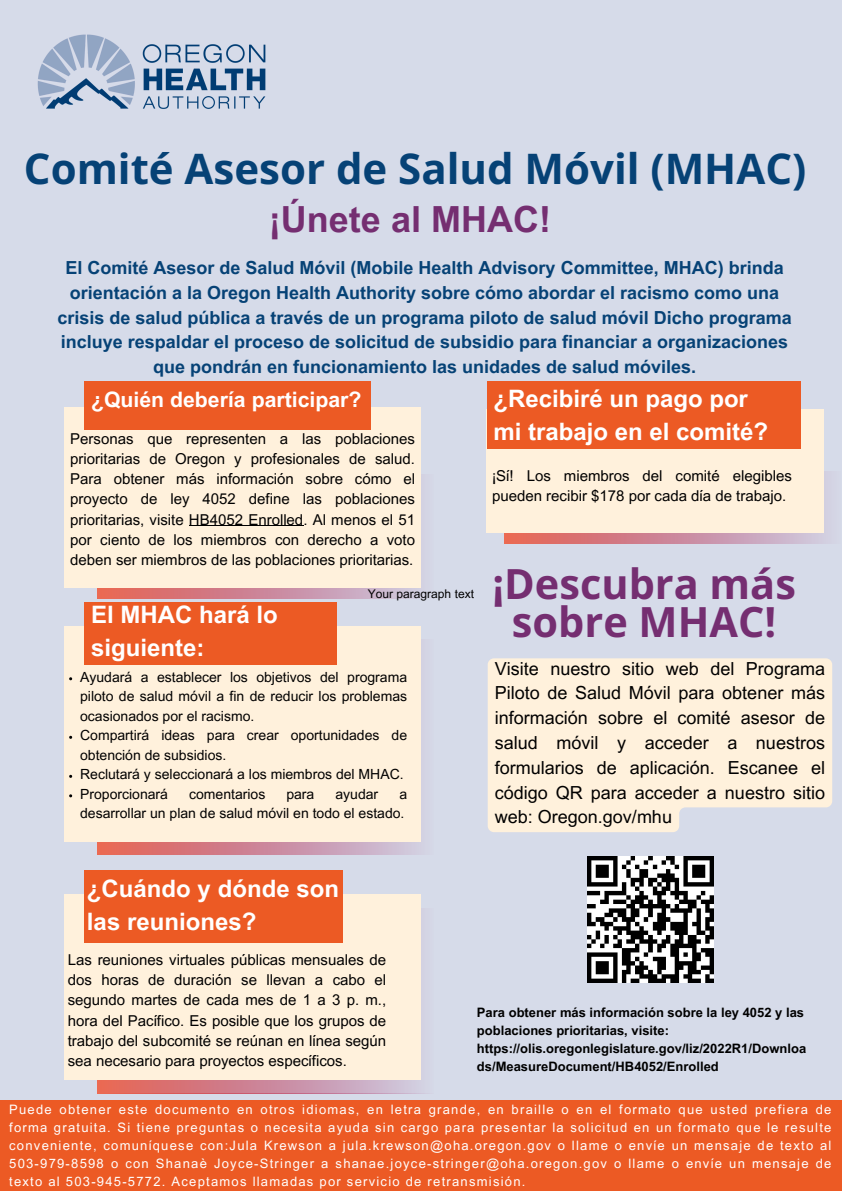
<style>
.page{position:relative;width:842px;height:1191px;background:#fff}
.page>*{position:absolute;margin:0;border:0;box-sizing:border-box;transform-origin:0 0}
.t1{font:700 42px "Open Sans";color:#064276}
.t2{font:700 41.5px/37.5px "Open Sans";color:#752e71;text-align:center}
.t3{font:700 36px "Arial MT Pro";color:#752e71}
.t4{font:700 24px/33px "Arial MT Pro";color:#fff}
.t5{font:700 21.3px "Arial MT Pro";color:#fff}
.t6{font:700 18px/24.8px "Arial MT Pro";color:#064276;text-align:center}
.t7{font:18px/24.8px "Arial MT Pro";color:#000;text-align:justify}
.t8{font:15px/20.2px "Arial MT Pro";color:#000;text-align:justify}
.t9{font:14px/19.5px "Arial MT Pro";color:#000;text-align:justify}
.t10{font:13px/18px "Arial MT Pro";letter-spacing:.095em;color:#fff;text-align:justify}
.t11{font:700 13px/18px "Arial MT Pro";color:#000}
.t12{font:12px "Arial MT Pro";color:#000}
</style>
<div class="page">
<div style="left:0;top:0;width:842px;height:1190px;background:#d6dbe9"></div>
<svg style="left:97px;top:1079px;width:324px;height:14px;background:#d5949d"></svg>
<svg style="left:97px;top:841px;width:324px;height:13px;background:#d5949e"></svg>
<svg style="left:97px;top:587px;width:324px;height:11px;background:#d6969e"></svg>
<div style="left:64px;top:626px;width:357px;height:215px;background:#fff1dc"></div>
<div style="left:64px;top:894px;width:357px;height:185px;background:#fff1dc"></div>
<div style="left:84px;top:870px;width:259px;height:72px;background:#ec5a24"></div>
<div style="left:64px;top:407px;width:357px;height:180px;background:#fff1dc"></div>
<div style="left:84px;top:381px;width:287px;height:48px;background:#ec5a24"></div>
<div style="left:84px;top:602px;width:253px;height:62px;background:#ec5a24"></div>
<div style="left:0;top:1099px;width:842px;height:91px;background:#ec5a24"></div>
<img style="left:37px;top:34px;width:228px;height:75px">
<svg style="left:504px;top:471px;width:324px;height:72px;background:#d3939f"></svg>
<div style="left:486px;top:409px;width:337px;height:124px;background:#fff1dc"></div>
<div style="left:487px;top:381px;width:314px;height:68px;background:#ec5a24"></div>
<img style="left:588px;top:856px;width:126px;height:126px">
<hr style="left:189px;top:525px;width:114px;height:1px;background:#000">
<div style="left:488px;top:658px;width:344px;height:174px;background:#fff1dc"></div>
<h2 class="t1" style="left:24px;top:139px;width:784px">Comité Asesor de Salud Móvil (MHAC)</h2>
<p class="t3" style="left:269px;top:206px;width:283px">¡Únete al MHAC!</p>
<p class="t6" style="left:57px;top:257px;width:736px">El Comité Asesor de Salud Móvil (Mobile Health Advisory Committee, MHAC) brinda orientación a la Oregon Health Authority sobre cómo abordar el racismo como una crisis de salud pública a través de un programa piloto de salud móvil Dicho programa incluye respaldar el proceso de solicitud de subsidio para financiar a organizaciones que pondrán en funcionamiento las unidades de salud móviles.</p>
<h5 class="t5" style="left:91px;top:392px;width:272px">¿Quién debería participar?</h5>
<h3 class="t8" style="left:70px;top:430px;width:346px">Personas que representen a las poblaciones prioritarias de Oregon y profesionales de salud.<br>Para obtener más información sobre cómo el proyecto de ley 4052 define las poblaciones prioritarias, visite HB4052 Enrolled. Al menos el 51 por ciento de los miembros con derecho a voto deben ser miembros de las poblaciones prioritarias.</h3>
<p class="t4" style="left:91px;top:600px;width:188px">El MHAC hará lo siguiente:</p>
<p class="t12" style="left:368px;top:589px;width:108px">Your paragraph text</p>
<p class="t9" style="left:80px;top:668px;width:328px">Ayudará a establecer los objetivos del programa piloto de salud móvil a fin de reducir los problemas ocasionados por el racismo.</p>
<p class="t9" style="left:80px;top:727px;width:328px">Compartirá ideas para crear oportunidades de obtención de subsidios.</p>
<p class="t9" style="left:80px;top:766px;width:325px">Reclutará y seleccionará a los miembros del MHAC.</p>
<p class="t9" style="left:80px;top:785px;width:89px">Proporcionará</p>
<p class="t9" style="left:189px;top:785px;width:78px">comentarios</p>
<p class="t9" style="left:286px;top:785px;width:29px">para</p>
<p class="t9" style="left:335px;top:785px;width:44px">ayudar</p>
<p class="t9" style="left:80px;top:785px;width:328px;text-align:right">a<br>desarrollar un plan de salud móvil en todo el estado.</p>
<p class="t4" style="left:493px;top:385px;width:276px">¿Recibiré un pago por mi trabajo en el comité?</p>
<h6 class="t8" style="left:492px;top:467px;width:301px">¡Sí! Los miembros del comité elegibles pueden recibir $178 por cada día de trabajo.</h6>
<h4 class="t2" style="left:492px;top:564px;width:305px">¡Descubra más sobre MHAC!</h4>
<h1 class="t7" style="left:495px;top:658px;width:332px">Visite nuestro sitio web del Programa Piloto de Salud Móvil para obtener más información sobre el comité asesor de salud móvil y acceder a nuestros formularios de aplicación. Escanee el código QR para acceder a nuestro sitio web: Oregon.gov/mhu</h1>
<h3 class="t4" style="left:87px;top:875px;width:254px">¿Cuándo y dónde son las reuniones?</h3>
<h3 class="t8" style="left:68px;top:951px;width:320px">Las reuniones virtuales públicas mensuales de dos horas de duración se llevan a cabo el segundo martes de cada mes de 1 a 3 p. m., hora del Pacífico. Es posible que los grupos de trabajo del subcomité se reúnan en línea según sea necesario para proyectos específicos.</h3>
<p class="t10" style="left:9px;top:1101px;width:824px">Puede obtener este documento en otros idiomas, en letra grande, en braille o en el formato que usted prefiera de forma gratuita. Si tiene preguntas o necesita ayuda sin cargo para presentar la solicitud en un formato que le resulte conveniente, comuníquese con:Jula Krewson a jula.krewson@oha.oregon.gov o llame o envíe un mensaje de texto al 503-979-8598 o con Shanaè Joyce-Stringer a shanae.joyce-stringer@oha.oregon.gov o llame o envíe un mensaje de texto al 503-945-5772. Aceptamos llamadas por servicio de retransmisión.</p>
<p class="t11" style="left:477px;top:1005px;width:331px">Para obtener más información sobre la ley 4052 y las poblaciones prioritarias, visite: https://olis.oregonlegislature.gov/liz/2022R1/Downloa ds/MeasureDocument/HB4052/Enrolled</p>
</div>
